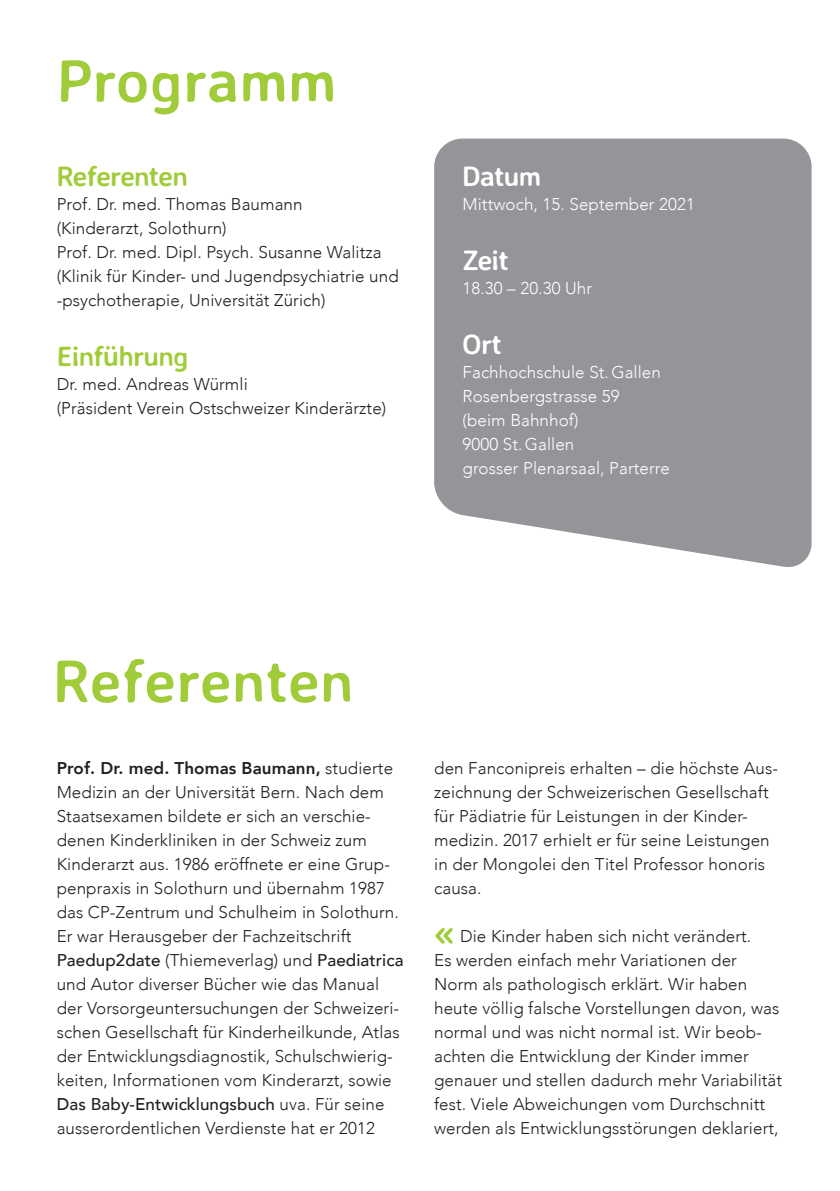
<style>
.page{position:relative;width:840px;height:1191px;background:#fff}
.page>*{position:absolute;margin:0;border:0;box-sizing:border-box;transform-origin:0 0}
.t1{font:700 60px "Averia Sans Libre";letter-spacing:.005em;color:#a1cc3a}
.t2{font:700 28px "Averia Sans Libre";letter-spacing:-.03em;color:#a1cc3a}
.t3{font:700 28px "Averia Sans Libre";letter-spacing:-.03em;color:#fff}
.t4{font:300 17px/24px "Avenir";letter-spacing:.005em;color:#231f20}
.t5{font:300 17px/24px "Avenir";letter-spacing:.005em;color:#fff}
.s1{font-weight:800}
.s2{font-weight:500}
.s3{font-family:"Averia Sans Libre";font-weight:700;font-size:36px;color:#a1cc3a}
</style>
<div class="page">
<div style="left:434px;top:139px;width:377px;height:428px;background:#939598"></div>
<h1 class="t1" style="left:57px;top:43px;width:281px">Programm</h1>
<h2 class="t2" style="left:57px;top:158px;width:133px">Referenten</h2>
<p class="t4" style="left:57px;top:192px;width:343px">Prof. Dr. med. Thomas Baumann<br>(Kinderarzt, Solothurn)<br>Prof. Dr. med. Dipl. Psych. Susanne Walitza (Klinik für Kinder- und Jugendpsychiatrie und -psychotherapie, Universität Zürich)</p>
<h2 class="t2" style="left:57px;top:338px;width:133px">Einführung</h2>
<p class="t4" style="left:57px;top:372px;width:331px">Dr. med. Andreas Würmli<br>(Präsident Verein Ostschweizer Kinderärzte)</p>
<h2 class="t3" style="left:462px;top:158px;width:80px">Datum</h2>
<p class="t5" style="left:462px;top:192px;width:234px">Mittwoch, 15. September 2021</p>
<h2 class="t3" style="left:462px;top:242px;width:48px">Zeit</h2>
<p class="t5" style="left:462px;top:276px;width:131px">18.30 – 20.30 Uhr</p>
<h2 class="t3" style="left:462px;top:326px;width:41px">Ort</h2>
<p class="t5" style="left:462px;top:360px;width:209px">Fachhochschule St.Gallen<br>Rosenbergstrasse 59<br>(beim Bahnhof)<br>9000 St.Gallen<br>grosser Plenarsaal, Parterre</p>
<h1 class="t1" style="left:53px;top:643px;width:301px">Referenten</h1>
<p class="t4" style="left:57px;top:756px;width:348px"><span class="s1">Prof. Dr. med. Thomas Baumann,</span> studierte Medizin an der Universität Bern. Nach dem Staatsexamen bildete er sich an verschie&shy;denen Kinderkliniken in der Schweiz zum Kinderarzt aus. 1986 eröffnete er eine Grup&shy;penpraxis in Solothurn und übernahm 1987 das CP-Zentrum und Schulheim in Solothurn.<br>Er war Herausgeber der Fachzeitschrift <span class="s2">Paedup2date</span> (Thiemeverlag) und <span class="s2">Paediatrica </span>und Autor diverser Bücher wie das Manual der Vorsorgeuntersuchungen der Schweizeri&shy;schen Gesellschaft für Kinderheilkunde, Atlas der Entwicklungsdiagnostik, Schulschwierig&shy;keiten, Informationen vom Kinderarzt, sowie <span class="s2">Das Baby-Entwicklungsbuch</span> uva. Für seine ausserordentlichen Verdienste hat er 2012</p>
<p class="t4" style="left:434px;top:756px;width:345px">den Fanconipreis erhalten – die höchste Aus&shy;zeichnung der Schweizerischen Gesellschaft für Pädiatrie für Leistungen in der Kinder&shy;medizin. 2017 erhielt er für seine Leistungen in der Mongolei den Titel Professor honoris causa.</p>
<p class="t4" style="left:434px;top:924px;width:349px"><span class="s3">«</span> Die Kinder haben sich nicht verändert.<br>Es werden einfach mehr Variationen der Norm als pathologisch erklärt. Wir haben heute völlig falsche Vorstellungen davon, was normal und was nicht normal ist. Wir beob&shy;achten die Entwicklung der Kinder immer genauer und stellen dadurch mehr Variabilität fest. Viele Abweichungen vom Durchschnitt werden als Entwicklungsstörungen deklariert,</p>
</div>
